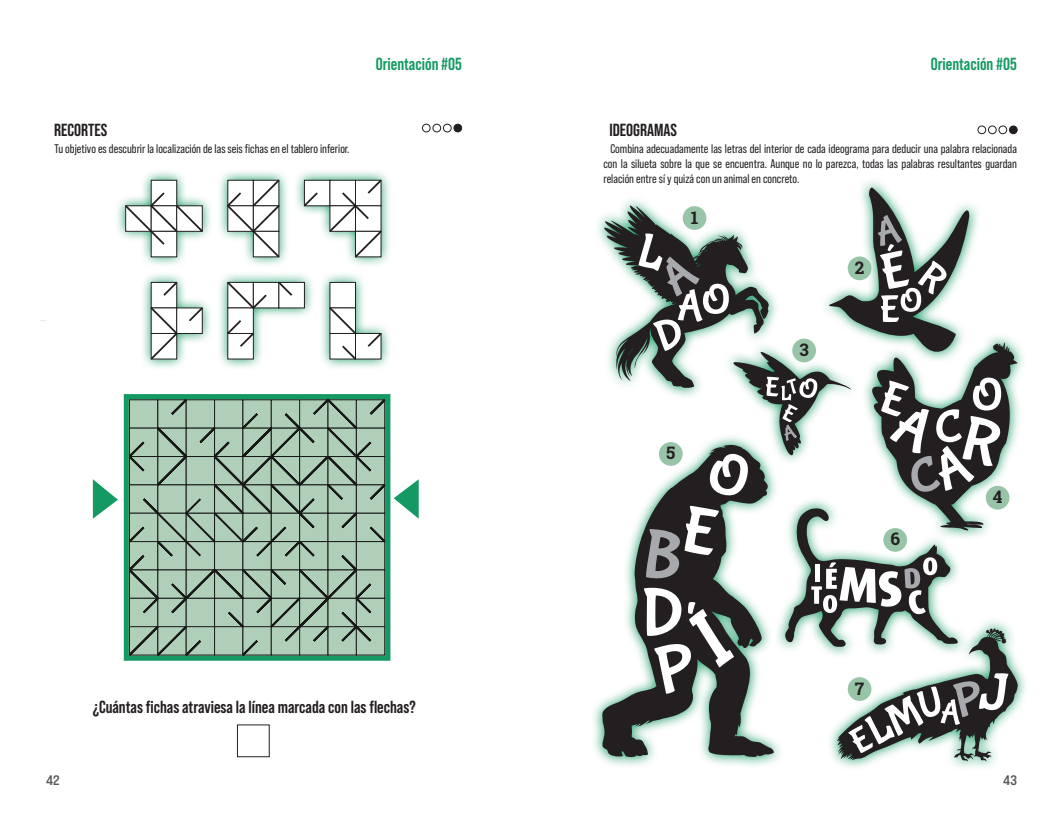
<style>
.page{position:relative;width:1063px;height:815px;background:#fff}
.page>*{position:absolute;margin:0;border:0;box-sizing:border-box;transform-origin:0 0}
.t1{font:700 17.5px "Bebas Neue Pro";color:#231f20}
.t2{font:700 17.5px "Bebas Neue Pro";color:#159963}
.t3{font:700 17.25px "Roboto Slab";color:#231f20}
.t4{font:13.75px "Bebas Neue Pro Exp Bd";color:#57585a}
.t5{font:12.5px/15px "Bebas Neue Pro";color:#231f20;text-align:justify}
</style>
<div class="page">
<svg style="left:117px;top:171px;width:273px;height:197px"></svg>
<svg style="left:125px;top:180px;width:257px;height:180px"></svg>
<div style="left:454px;top:124px;width:8px;height:8px;background:#231f20;border-radius:50%"></div>
<div style="left:454px;top:124px;width:8px;height:8px;border:1px solid #231f20;border-radius:50%"></div>
<div style="left:433px;top:124px;width:8px;height:8px;border:1px solid #231f20;border-radius:50%"></div>
<div style="left:443px;top:124px;width:8px;height:8px;border:1px solid #231f20;border-radius:50%"></div>
<div style="left:422px;top:124px;width:8px;height:8px;border:1px solid #231f20;border-radius:50%"></div>
<div style="left:237px;top:725px;width:33px;height:32px;border:1px solid #231f20"></div>
<svg style="left:123px;top:394px;width:268px;height:267px;background:#8eb19b"></svg>
<svg style="left:93px;top:479px;width:25px;height:40px"></svg>
<svg style="left:394px;top:479px;width:25px;height:40px"></svg>
<div style="left:1009px;top:126px;width:8px;height:8px;background:#231f20;border-radius:50%"></div>
<div style="left:1009px;top:126px;width:9px;height:8px;border:1px solid #231f20;border-radius:50%"></div>
<div style="left:988px;top:126px;width:9px;height:8px;border:1px solid #231f20;border-radius:50%"></div>
<div style="left:999px;top:126px;width:8px;height:8px;border:1px solid #231f20;border-radius:50%"></div>
<div style="left:978px;top:126px;width:8px;height:8px;border:1px solid #231f20;border-radius:50%"></div>
<svg style="left:593px;top:701px;width:180px;height:65px"></svg>
<svg style="left:837px;top:666px;width:189px;height:102px"></svg>
<svg style="left:604px;top:187px;width:414px;height:575px"></svg>
<div style="left:683px;top:206px;width:23px;height:24px;background:#98c4a8;border-radius:50%"></div>
<div style="left:986px;top:486px;width:23px;height:24px;background:#98c4a8;border-radius:50%"></div>
<div style="left:848px;top:256px;width:23px;height:24px;background:#98c4a8;border-radius:50%"></div>
<div style="left:659px;top:442px;width:24px;height:24px;background:#98c4a8;border-radius:50%"></div>
<div style="left:792px;top:339px;width:24px;height:23px;background:#98c4a8;border-radius:50%"></div>
<div style="left:883px;top:528px;width:24px;height:24px;background:#98c4a8;border-radius:50%"></div>
<div style="left:848px;top:677px;width:23px;height:24px;background:#98c4a8;border-radius:50%"></div>
<h1 class="t1" style="left:54px;top:120px;width:55px">RECORTES</h1>
<p class="t5" style="left:55px;top:141px;width:297px">Tu objetivo es descubrir la localización de las seis fichas en el tablero inferior.</p>
<h1 class="t2" style="left:376px;top:54px;width:88px">Orientación #05</h1>
<h1 class="t2" style="left:931px;top:54px;width:88px">Orientación #05</h1>
<h1 class="t1" style="left:609px;top:120px;width:69px">IDEOGRAMAS</h1>
<p class="t5" style="left:603px;top:141px;width:415px;text-indent:7px">Combina adecuadamente las letras del interior de cada ideograma para deducir una palabra relacionada con la silueta sobre la que se encuentra. Aunque no lo parezca, todas las palabras resultantes guardan relación entre sí y quizá con un animal en concreto.</p>
<h2 class="t3" style="left:691px;top:206px;width:9px">1</h2>
<h2 class="t3" style="left:855px;top:256px;width:11px">2</h2>
<h2 class="t3" style="left:799px;top:338px;width:11px">3</h2>
<h2 class="t3" style="left:666px;top:441px;width:11px">5</h2>
<h2 class="t3" style="left:890px;top:527px;width:11px">6</h2>
<h2 class="t3" style="left:993px;top:485px;width:11px">4</h2>
<h2 class="t3" style="left:855px;top:677px;width:11px">7</h2>
<h1 class="t1" style="left:93px;top:697px;width:324px">¿Cuántas fichas atraviesa la línea marcada con las flechas?</h1>
<p class="t4" style="left:46px;top:771px;width:15px">42</p>
<p class="t4" style="left:1003px;top:771px;width:15px">43</p>
</div>
